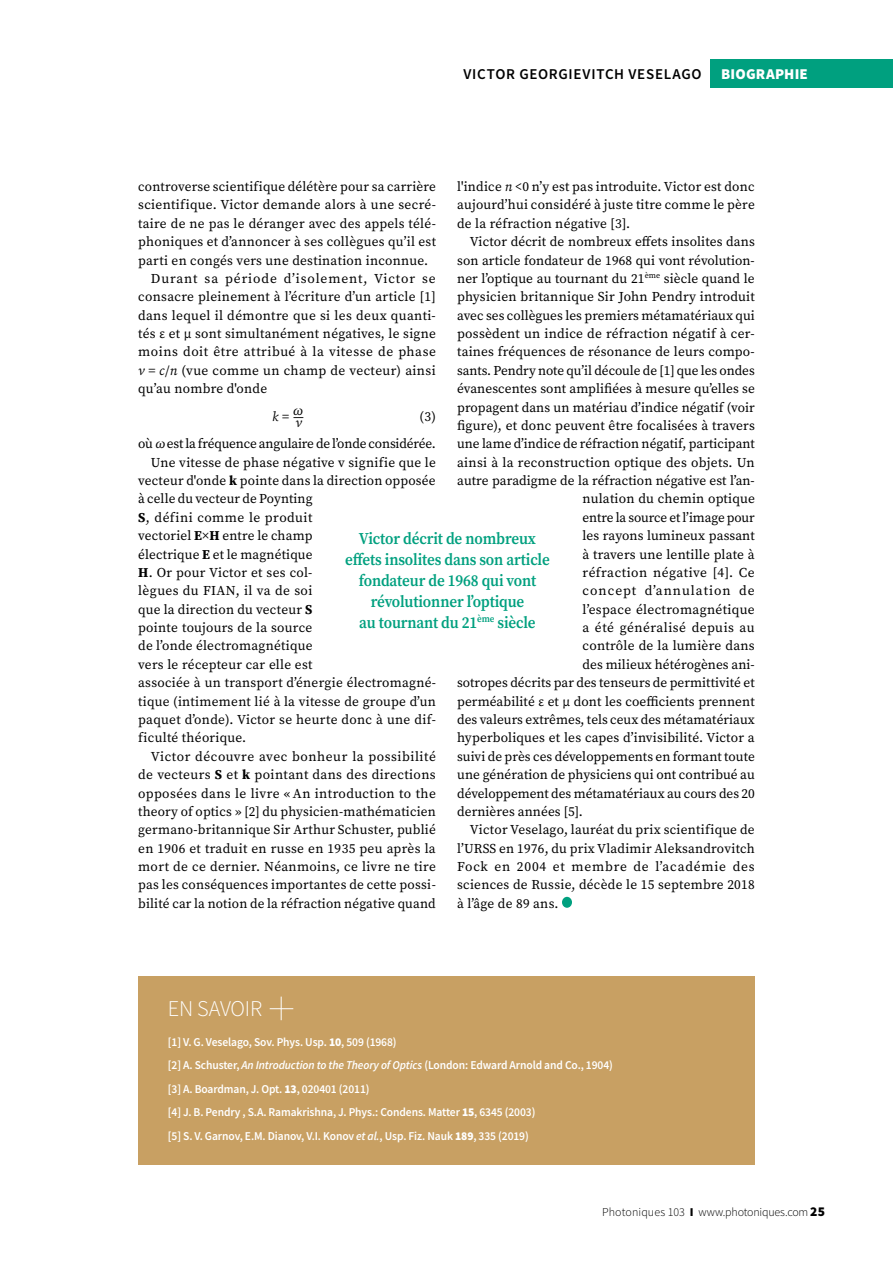
<style>
.page{position:relative;width:893px;height:1263px;background:#fff}
.page>*{position:absolute;margin:0;border:0;box-sizing:border-box;transform-origin:0 0}
.t1{font:300 22.5px "Source Sans Pro";letter-spacing:-.01em;color:#fff}
.t2{font:600 16.5px/21px "Source Serif Pro";letter-spacing:-.01em;color:#00a07f;text-align:center;scale:.92 1}
.t3{font:600 15px "Source Sans Pro";color:#000}
.t4{font:900 15px "Source Sans Pro";letter-spacing:.01em;color:#fff}
.t5{font:13.5px/18.3px "Source Serif Pro";letter-spacing:.015em;color:#000;text-align:justify}
.t6{font:13.5px "Source Serif Pro";letter-spacing:.04em;color:#000}
.t7{font:13.5px/26.8px "Source Serif Pro";letter-spacing:-.01em;color:#000;text-align:right}
.t8{font:13.5px "Source Serif Pro";letter-spacing:.065em;color:#000}
.t9{font:13.5px "Source Serif Pro";letter-spacing:.06em;color:#000}
.t10{font:13.5px "Source Serif Pro";letter-spacing:-.005em;color:#000}
.t11{font:13.5px "Source Serif Pro";letter-spacing:.035em;color:#000}
.t12{font:13.5px "Source Serif Pro";letter-spacing:.075em;color:#000}
.t13{font:600 12px/23.5px "Source Sans Pro";letter-spacing:-.01em;color:#fff;scale:.96 1}
.t14{font:300 12px "Source Sans Pro";color:#000}
.s1{font-style:italic}
.s2{font-weight:700}
.s3{font-weight:900}
.s4{font-weight:900;font-size:13.5px}
</style>
<div class="page">
<div style="left:710px;top:60px;width:183px;height:28px;background:#00a07f"></div>
<div style="left:562px;top:897px;width:10px;height:11px;background:#00a07f;border-radius:50%"></div>
<div style="left:138px;top:977px;width:617px;height:188px;background:#c8a063"></div>
<svg style="left:270px;top:996px;width:23px;height:24px"></svg>
<p class="t3" style="left:463px;top:64px;width:11px">Victor</p>
<p class="t3" style="left:519px;top:64px;width:12px">Georgievitch</p>
<p class="t3" style="left:628px;top:64px;width:11px">Veselago</p>
<p class="t4" style="left:721px;top:64px;width:88px">BIOGRAPHIE</p>
<p class="t5" style="left:138px;top:177px;width:299px">controverse scientifique délétère pour sa carrière</p>
<p class="t5" style="left:138px;top:196px;width:299px">scientifique. Victor demande alors à une secré-</p>
<p class="t5" style="left:138px;top:214px;width:299px">taire de ne pas le déranger avec des appels télé-</p>
<p class="t5" style="left:138px;top:233px;width:299px">phoniques et d’annoncer à ses collègues qu’il est</p>
<p class="t5" style="left:138px;top:251px;width:292px">parti en congés vers une destination inconnue.</p>
<p class="t8" style="left:151px;top:269px;width:286px">Durant sa période d’isolement, Victor se</p>
<p class="t5" style="left:138px;top:288px;width:299px">consacre pleinement à l’écriture d’un article [1]</p>
<p class="t5" style="left:138px;top:306px;width:299px">dans lequel il démontre que si les deux quanti-</p>
<p class="t5" style="left:138px;top:324px;width:299px">tés ε et μ sont simultanément négatives, le signe</p>
<p class="t6" style="left:138px;top:343px;width:299px">moins doit être attribué à la vitesse de phase</p>
<p class="t5" style="left:138px;top:361px;width:299px"><span class="s1">v</span> = <span class="s1">c</span>/<span class="s1">n</span> (vue comme un champ de vecteur) ainsi</p>
<p class="t5" style="left:138px;top:380px;width:131px">qu’au nombre d'onde</p>
<p class="t5" style="left:272px;top:408px;width:34px"><span class="s1">k</span> = ω—<span class="s1">v</span></p>
<p class="t5" style="left:457px;top:177px;width:299px">l'indice <span class="s1">n</span> &lt;0 n’y est pas introduite. Victor est donc aujourd’hui considéré à juste titre comme le père de la réfraction négative [3].</p>
<p class="t5" style="left:470px;top:233px;width:286px">Victor décrit de nombreux effets insolites dans</p>
<p class="t5" style="left:457px;top:251px;width:299px">son article fondateur de 1968 qui vont révolution-</p>
<p class="t5" style="left:457px;top:269px;width:299px">ner l’optique au tournant du 21<sup>ème</sup> siècle quand le</p>
<p class="t5" style="left:457px;top:288px;width:299px">physicien britannique Sir John Pendry introduit</p>
<p class="t5" style="left:457px;top:306px;width:299px">avec ses collègues les premiers métamatériaux qui</p>
<p class="t5" style="left:457px;top:324px;width:299px">possèdent un indice de réfraction négatif à cer-</p>
<p class="t5" style="left:457px;top:343px;width:299px">taines fréquences de résonance de leurs compo-</p>
<p class="t5" style="left:457px;top:361px;width:299px">sants. Pendry note qu’il découle de [1] que les ondes</p>
<p class="t5" style="left:457px;top:380px;width:299px">évanescentes sont amplifiées à mesure qu’elles se</p>
<p class="t5" style="left:457px;top:398px;width:299px">propagent dans un matériau d’indice négatif (voir</p>
<p class="t5" style="left:457px;top:416px;width:299px">figure), et donc peuvent être focalisées à travers</p>
<p class="t5" style="left:457px;top:435px;width:299px">une lame d’indice de réfraction négatif, participant</p>
<p class="t5" style="left:457px;top:453px;width:299px">ainsi à la reconstruction optique des objets. Un</p>
<p class="t5" style="left:457px;top:471px;width:299px">autre paradigme de la réfraction négative est l’an-</p>
<p class="t5" style="left:583px;top:490px;width:174px">nulation du chemin optique</p>
<p class="t10" style="left:583px;top:508px;width:174px">entre la source et l’image pour</p>
<p class="t5" style="left:583px;top:527px;width:174px">les rayons lumineux passant</p>
<p class="t5" style="left:583px;top:545px;width:174px">à travers une lentille plate à</p>
<p class="t6" style="left:583px;top:563px;width:174px">réfraction négative [4]. Ce</p>
<p class="t12" style="left:583px;top:582px;width:174px">concept d’annulation de</p>
<p class="t5" style="left:583px;top:600px;width:174px">l’espace électromagnétique</p>
<p class="t11" style="left:583px;top:619px;width:174px">a été généralisé depuis au</p>
<p class="t5" style="left:583px;top:637px;width:174px">contrôle de la lumière dans</p>
<p class="t5" style="left:583px;top:655px;width:174px">des milieux hétérogènes ani-</p>
<p class="t5" style="left:457px;top:674px;width:299px">sotropes décrits par des tenseurs de permittivité et</p>
<p class="t5" style="left:457px;top:692px;width:299px">perméabilité ε et μ dont les coefficients prennent</p>
<p class="t5" style="left:457px;top:710px;width:299px">des valeurs extrêmes, tels ceux des métamatériaux</p>
<p class="t5" style="left:457px;top:729px;width:299px">hyperboliques et les capes d’invisibilité. Victor a</p>
<p class="t5" style="left:457px;top:747px;width:299px">suivi de près ces développements en formant toute</p>
<p class="t5" style="left:457px;top:765px;width:299px">une génération de physiciens qui ont contribué au</p>
<p class="t5" style="left:457px;top:784px;width:299px">développement des métamatériaux au cours des 20</p>
<p class="t5" style="left:457px;top:802px;width:127px">dernières années [5].</p>
<p class="t5" style="left:470px;top:821px;width:286px">Victor Veselago, lauréat du prix scientifique de</p>
<p class="t5" style="left:457px;top:839px;width:299px">l’URSS en 1976, du prix Vladimir Aleksandrovitch</p>
<p class="t9" style="left:457px;top:857px;width:299px">Fock en 2004 et membre de l’académie des</p>
<p class="t5" style="left:457px;top:876px;width:299px">sciences de Russie, décède le 15 septembre 2018</p>
<p class="t5" style="left:457px;top:894px;width:103px">à l’âge de 89 ans.</p>
<p class="t7" style="left:138px;top:403px;width:299px">(3)<br>où ω est la fréquence angulaire de l’onde considérée.</p>
<p class="t5" style="left:138px;top:453px;width:299px;text-align:left;text-indent:13px">Une vitesse de phase négative v signifie que le vecteur d'onde <span class="s2">k</span> pointe dans la direction opposée à celle du vecteur de Poynting<br><span class="s2">S</span>, défini comme le produit<br>vectoriel <span class="s2">E</span>×<span class="s2">H</span> entre le champ<br>électrique <span class="s2">E</span> et le magnétique<br><span class="s2">H</span>. Or pour Victor et ses col-<br>lègues du FIAN, il va de soi<br>que la direction du vecteur <span class="s2">S<br></span>pointe toujours de la source<br>de l’onde électromagnétique<br>vers le récepteur car elle est<br>associée à un transport d’énergie électromagné&shy;tique (intimement lié à la vitesse de groupe d’un paquet d’onde). Victor se heurte donc à une dif&shy;ficulté théorique.</p>
<p class="t5" style="left:138px;top:747px;width:299px;text-indent:13px">Victor découvre avec bonheur la possibilité de vecteurs <span class="s2">S</span> et <span class="s2">k</span> pointant dans des directions opposées dans le livre « An introduction to the theory of optics » [2] du physicien-mathématicien germano-britannique Sir Arthur Schuster, publié en 1906 et traduit en russe en 1935 peu après la mort de ce dernier. Néanmoins, ce livre ne tire pas les conséquences importantes de cette possi&shy;bilité car la notion de la réfraction négative quand</p>
<p class="t2" style="left:345px;top:528px;width:224px">Victor décrit de nombreux effets insolites dans son article fondateur de 1968 qui vont révolutionner l’optique<br>au tournant du 21<sup>ème</sup> siècle</p>
<h1 class="t1" style="left:168px;top:995px;width:96px">EN SAVOIR</h1>
<p class="t13" style="left:168px;top:1030px;width:465px">[1] V. G. Veselago, Sov. Phys. Usp. <span class="s3">10</span>, 509 (1968)<br>[2] A. Schuster, <span class="s1">An Introduction to the Theory of Optics</span> (London: Edward Arnold and Co., 1904) [3] A. Boardman, J. Opt. <span class="s3">13</span>, 020401 (2011)<br>[4] J. B. Pendry , S.A. Ramakrishna, J. Phys.: Condens. Matter <span class="s3">15</span>, 6345 (2003)<br>[5] S. V. Garnov, E.M. Dianov, V.I. Konov <span class="s1">et al.</span>, Usp. Fiz. Nauk <span class="s3">189</span>, 335 (2019)</p>
<p class="t14" style="left:602px;top:1205px;width:224px">Photoniques 103 <span class="s3">I</span> www.photoniques.com <span class="s4">25</span></p>
</div>
